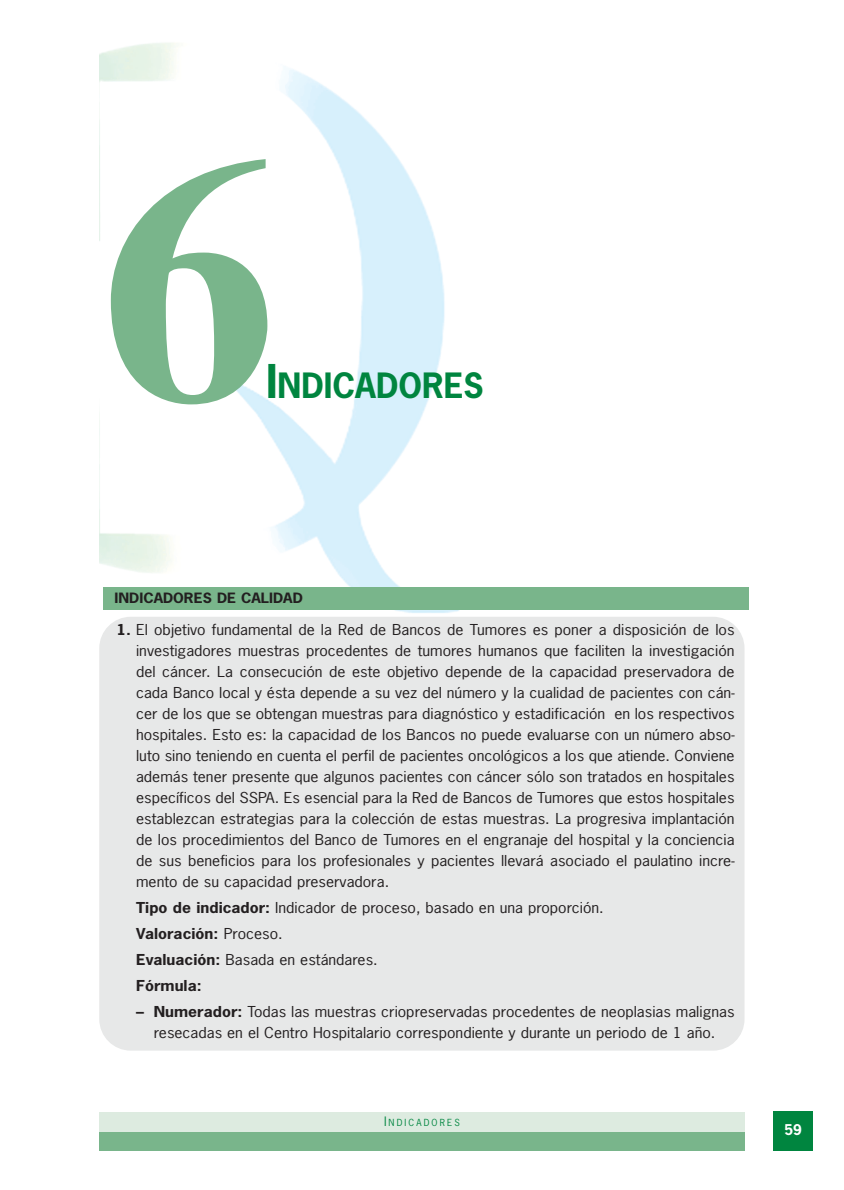
<style>
.page{position:relative;width:844px;height:1190px;background:#fff}
.page>*{position:absolute;margin:0;border:0;box-sizing:border-box;transform-origin:0 0}
.t1{font:700 350px "Times";color:#79b58b}
.t2{font:700 32.9px "News Gothic";color:#00853f}
.t3{font:14.17px/21px "News Gothic";color:#231f20;text-align:justify;scale:1.11 1}
.t4{font:700 14px "News Gothic";color:#fff}
.t5{font:700 13.47px "News Gothic";color:#231f20;scale:1.11 1}
.t6{font:9.1px "News Gothic";letter-spacing:.23em;color:#00853f}
.s1{font-size:43.75px}
.s2{font-weight:700}
.s3{font-size:12.25px}
</style>
<div class="page">
<img style="left:99px;top:43px;width:437px;height:576px">
<div style="left:773px;top:1111px;width:40px;height:40px;background:#00853f"></div>
<div style="left:99px;top:1131px;width:645px;height:20px;background:#79b58b"></div>
<div style="left:99px;top:1112px;width:645px;height:19px;background:#ddebe0"></div>
<div style="left:99px;top:617px;width:645px;height:434px;background:#e7e8e8;border-radius:31px"></div>
<div style="left:103px;top:588px;width:645px;height:22px;background:#79b58b"></div>
<h1 class="t1" style="left:101px;top:155px;width:177px">6</h1>
<h2 class="t2" style="left:266px;top:372px;width:219px"><span class="s1">I</span>NDICADORES</h2>
<p class="t5" style="left:114px;top:592px;width:171px">INDICADORES DE CALIDAD</p>
<p class="t3" style="left:136px;top:620px;width:540px;text-indent:-20px"><span class="s2">1.</span> El objetivo fundamental de la Red de Bancos de Tumores es poner a disposición de los investigadores muestras procedentes de tumores humanos que faciliten la investigación del cáncer. La consecución de este objetivo depende de la capacidad preservadora de cada Banco local y ésta depende a su vez del número y la cualidad de pacientes con cán&shy;cer de los que se obtengan muestras para diagnóstico y estadificación en los respectivos hospitales. Esto es: la capacidad de los Bancos no puede evaluarse con un número abso&shy;luto sino teniendo en cuenta el perfil de pacientes oncológicos a los que atiende. Conviene además tener presente que algunos pacientes con cáncer sólo son tratados en hospitales específicos del SSPA. Es esencial para la Red de Bancos de Tumores que estos hospitales establezcan estrategias para la colección de estas muestras. La progresiva implantación de los procedimientos del Banco de Tumores en el engranaje del hospital y la conciencia de sus beneficios para los profesionales y pacientes llevará asociado el paulatino incre&shy;mento de su capacidad preservadora.</p>
<p class="t3" style="left:136px;top:896px;width:422px;line-height:25.9px;text-align:left"><span class="s2">Tipo de indicador:</span> Indicador de proceso, basado en una proporción.<br><span class="s2">Valoración:</span> Proceso.<br><span class="s2">Evaluación:</span> Basada en estándares.<br><span class="s2">Fórmula:</span></p>
<p class="t3" style="left:136px;top:1002px;width:540px;text-align:center"><span class="s2">– Numerador:</span> Todas las muestras criopreservadas procedentes de neoplasias malignas resecadas en el Centro Hospitalario correspondiente y durante un periodo de 1 año.</p>
<p class="t6" style="left:384px;top:1119px;width:77px"><span class="s3">I</span>NDICADORES</p>
<p class="t4" style="left:784px;top:1124px;width:19px">59</p>
</div>
